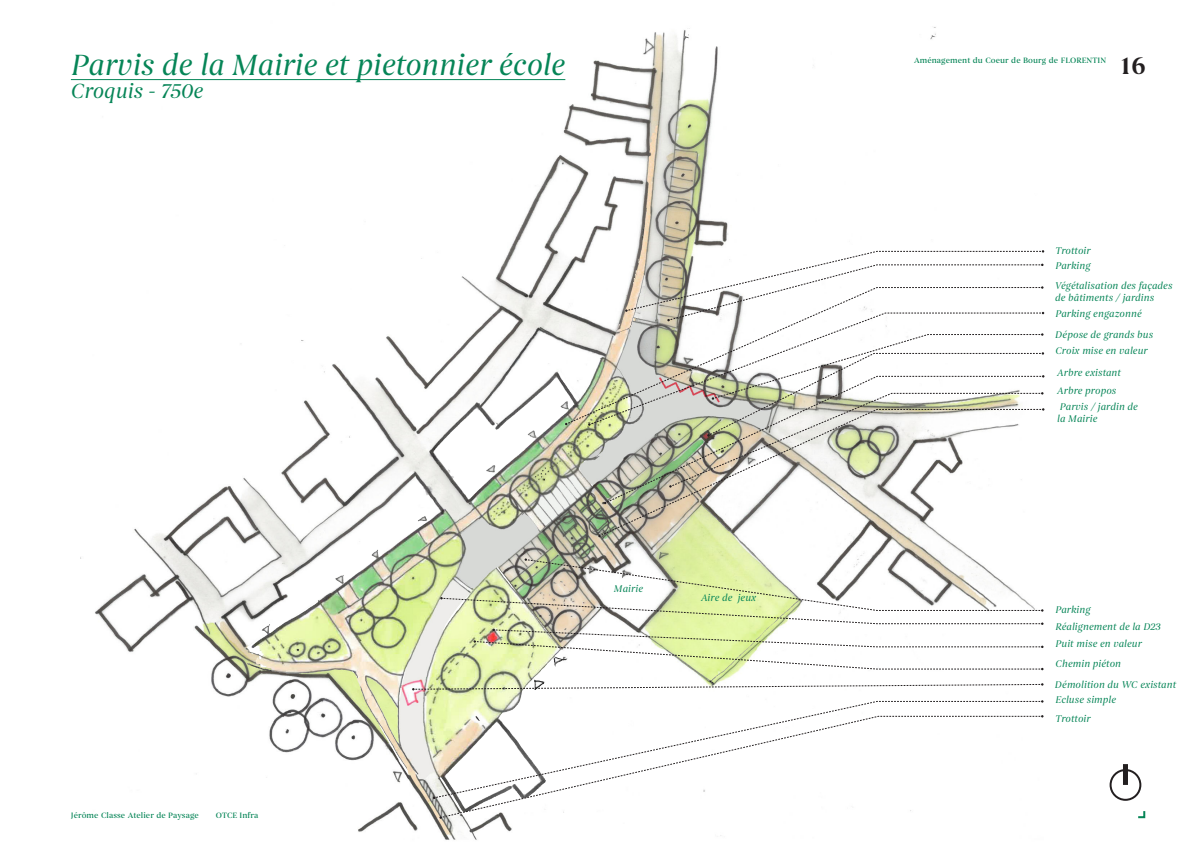
<style>
.page{position:relative;width:1191px;height:842px;background:#fff}
.page>*{position:absolute;margin:0;border:0;box-sizing:border-box;transform-origin:0 0}
._00-titres{font:italic 30px "Begum";color:#068557}
.t1{font:600 25px "Begum";color:#231f20}
._00-titres-2{font:italic 21px "Begum";color:#068557}
._06-LÉGENDE{font:italic 10px/12.2px "Begum";letter-spacing:.01em;color:#068557}
.t2{font:500 8px "Begum";letter-spacing:.01em;color:#068557}
</style>
<div class="page">
<img style="left:81px;top:27px;width:962px;height:813px">
<svg style="left:565px;top:287px;width:23px;height:138px"></svg>
<svg style="left:433px;top:701px;width:610px;height:97px"></svg>
<svg style="left:879px;top:700px;width:164px;height:3px"></svg>
<svg style="left:440px;top:716px;width:603px;height:102px"></svg>
<svg style="left:880px;top:715px;width:163px;height:2px"></svg>
<svg style="left:412px;top:683px;width:631px;height:7px"></svg>
<svg style="left:440px;top:558px;width:603px;height:112px"></svg>
<div style="left:1109px;top:769px;width:32px;height:32px;border:2px solid #231f20;border-radius:50%"></div>
<div style="left:1123px;top:764px;width:5px;height:21px;background:#231f20"></div>
<svg style="left:1138px;top:811px;width:8px;height:8px"></svg>
<svg style="left:588px;top:250px;width:456px;height:287px"></svg>
<hr style="left:71px;top:79px;width:494px;height:1px;background:#068557">
<p class="_00-titres" style="left:71px;top:46px;width:496px">Parvis de la Mairie et pietonnier école</p>
<p class="_00-titres-2" style="left:71px;top:78px;width:134px">Croquis - 750e</p>
<p class="t2" style="left:71px;top:810px;width:129px">Jérôme Classe Atelier de Paysage</p>
<p class="t2" style="left:216px;top:810px;width:44px">OTCE Infra</p>
<p class="_06-LÉGENDE" style="left:614px;top:582px;width:31px">Mairie</p>
<p class="_06-LÉGENDE" style="left:701px;top:591px;width:57px">Aire de jeux</p>
<p class="t2" style="left:914px;top:56px;width:194px">Aménagement du Coeur de Bourg de FLORENTIN</p>
<h2 class="t1" style="left:1121px;top:51px;width:26px">16</h2>
<p class="_06-LÉGENDE" style="left:1055px;top:245px;width:37px">Trottoir</p>
<p class="_06-LÉGENDE" style="left:1055px;top:259px;width:37px">Parking</p>
<p class="_06-LÉGENDE" style="left:1055px;top:308px;width:88px">Parking engazonné</p>
<p class="_06-LÉGENDE" style="left:1055px;top:280px;width:119px">Végétalisation des façades de bâtiments / jardins</p>
<p class="_06-LÉGENDE" style="left:1055px;top:328px;width:99px">Dépose de grands bus</p>
<p class="_06-LÉGENDE" style="left:1055px;top:345px;width:94px">Croix mise en valeur</p>
<p class="_06-LÉGENDE" style="left:1057px;top:367px;width:65px">Arbre existant</p>
<p class="_06-LÉGENDE" style="left:1057px;top:384px;width:61px">Arbre propos</p>
<p class="_06-LÉGENDE" style="left:1057px;top:401px;width:82px">Parvis / jardin de la Mairie</p>
<p class="_06-LÉGENDE" style="left:1055px;top:603px;width:37px">Parking</p>
<p class="_06-LÉGENDE" style="left:1055px;top:620px;width:107px">Réalignement de la D23</p>
<p class="_06-LÉGENDE" style="left:1055px;top:637px;width:88px">Puit mise en valeur</p>
<p class="_06-LÉGENDE" style="left:1055px;top:658px;width:67px">Chemin piéton</p>
<p class="_06-LÉGENDE" style="left:1054px;top:678px;width:123px">Démolition du WC existant</p>
<p class="_06-LÉGENDE" style="left:1055px;top:694px;width:62px">Ecluse simple</p>
<p class="_06-LÉGENDE" style="left:1055px;top:712px;width:37px">Trottoir</p>
</div>
